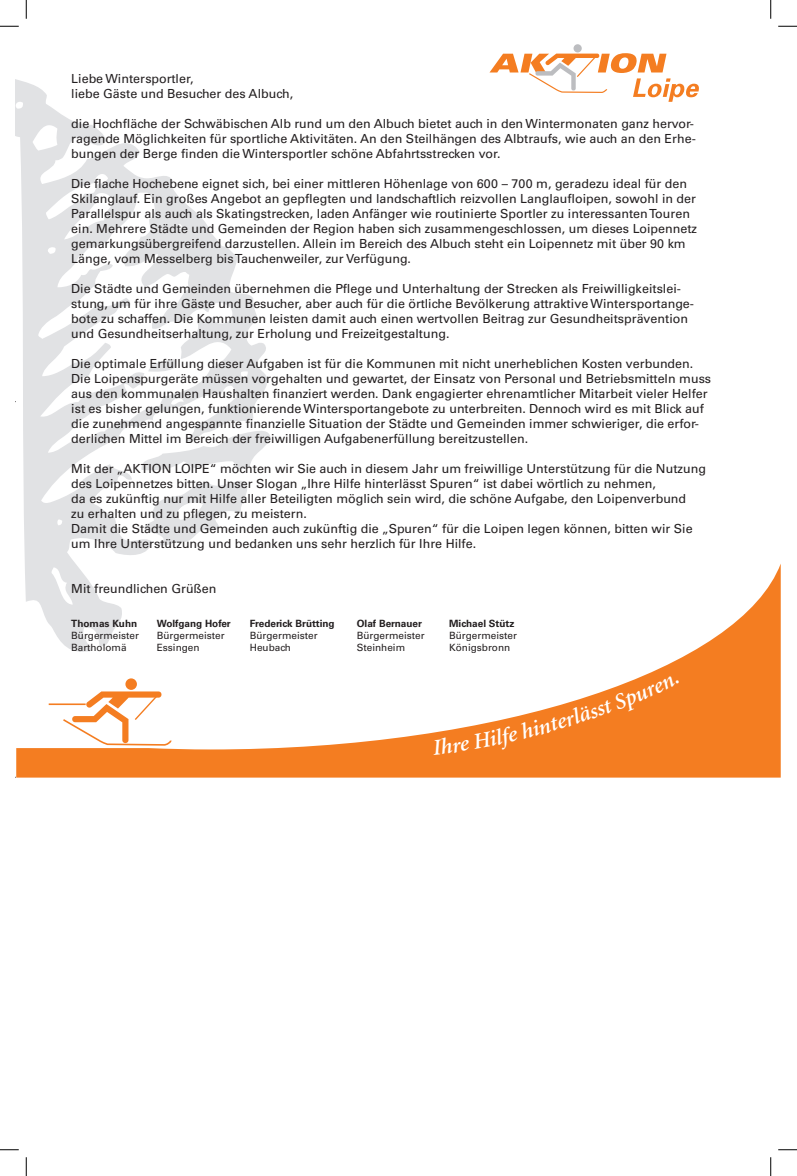
<style>
.page{position:relative;width:797px;height:1176px;background:#fff}
.page>*{position:absolute;margin:0;border:0;box-sizing:border-box;transform-origin:0 0}
.t1{font:12.5px/15px "Univers";color:#231f20}
.t2{font:10px/12px "Univers";color:#231f20}
.t3{font:700 10px "Univers";color:#231f20}
</style>
<div class="page">
<svg style="left:16px;top:79px;width:255px;height:484px"></svg>
<svg style="left:16px;top:563px;width:764px;height:214px"></svg>
<div style="left:573px;top:44px;width:8px;height:8px;background:#bcbdc0;border-radius:50%"></div>
<svg style="left:489px;top:53px;width:210px;height:49px"></svg>
<div style="left:125px;top:678px;width:12px;height:12px;background:#f47d21;border-radius:50%"></div>
<svg style="left:47px;top:691px;width:125px;height:56px"></svg>
<svg style="left:0;top:25px;width:19px;height:2px"></svg>
<svg style="left:778px;top:25px;width:19px;height:2px"></svg>
<svg style="left:0;top:1149px;width:19px;height:1px"></svg>
<svg style="left:778px;top:1149px;width:19px;height:1px"></svg>
<svg style="left:25px;top:0;width:2px;height:19px"></svg>
<svg style="left:25px;top:1157px;width:2px;height:19px"></svg>
<svg style="left:770px;top:0;width:1px;height:19px"></svg>
<svg style="left:770px;top:1157px;width:1px;height:19px"></svg>
<svg style="left:432px;top:676px;width:247px;height:79px"></svg>
<p class="t1" style="left:71px;top:71px;width:223px">Liebe Wintersportler,<br>liebe Gäste und Besucher des Albuch,</p>
<p class="t1" style="left:71px;top:116px;width:626px">die Hochfläche der Schwäbischen Alb rund um den Albuch bietet auch in den Wintermonaten ganz hervor&shy;ragende Möglichkeiten für sportliche Aktivitäten. An den Steilhängen des Albtraufs, wie auch an den Erhe&shy;bungen der Berge finden die Wintersportler schöne Abfahrtsstrecken vor.</p>
<p class="t1" style="left:71px;top:176px;width:627px">Die flache Hochebene eignet sich, bei einer mittleren Höhenlage von 600 – 700 m, geradezu ideal für den Skilanglauf. Ein großes Angebot an gepflegten und landschaftlich reizvollen Langlaufloipen, sowohl in der Parallelspur als auch als Skatingstrecken, laden Anfänger wie routinierte Sportler zu interessanten Touren ein. Mehrere Städte und Gemeinden der Region haben sich zusammengeschlossen, um dieses Loipennetz gemarkungsübergreifend darzustellen. Allein im Bereich des Albuch steht ein Loipennetz mit über 90 km Länge, vom Messelberg bis Tauchenweiler, zur Verfügung.</p>
<p class="t1" style="left:71px;top:281px;width:624px">Die Städte und Gemeinden übernehmen die Pflege und Unterhaltung der Strecken als Freiwilligkeitslei&shy;stung, um für ihre Gäste und Besucher, aber auch für die örtliche Bevölkerung attraktive Wintersportange&shy;bote zu schaffen. Die Kommunen leisten damit auch einen wertvollen Beitrag zur Gesundheitsprävention und Gesundheitserhaltung, zur Erholung und Freizeitgestaltung.</p>
<p class="t1" style="left:71px;top:356px;width:641px">Die optimale Erfüllung dieser Aufgaben ist für die Kommunen mit nicht unerheblichen Kosten verbunden.<br>Die Loipenspurgeräte müssen vorgehalten und gewartet, der Einsatz von Personal und Betriebsmitteln muss aus den kommunalen Haushalten finanziert werden. Dank engagierter ehrenamtlicher Mitarbeit vieler Helfer ist es bisher gelungen, funktionierende Wintersportangebote zu unterbreiten. Dennoch wird es mit Blick auf die zunehmend angespannte finanzielle Situation der Städte und Gemeinden immer schwieriger, die erfor&shy;derlichen Mittel im Bereich der freiwilligen Aufgabenerfüllung bereitzustellen.</p>
<p class="t1" style="left:71px;top:461px;width:636px">Mit der „AKTION LOIPE“ möchten wir Sie auch in diesem Jahr um freiwillige Unterstützung für die Nutzung des Loipennetzes bitten. Unser Slogan „Ihre Hilfe hinterlässt Spuren“ ist dabei wörtlich zu nehmen,<br>da es zukünftig nur mit Hilfe aller Beteiligten möglich sein wird, die schöne Aufgabe, den Loipenverbund<br>zu erhalten und zu pflegen, zu meistern.<br>Damit die Städte und Gemeinden auch zukünftig die „Spuren“ für die Loipen legen können, bitten wir Sie um Ihre Unterstützung und bedanken uns sehr herzlich für Ihre Hilfe.</p>
<p class="t1" style="left:71px;top:581px;width:147px">Mit freundlichen Grüßen</p>
<p class="t3" style="left:71px;top:618px;width:67px">Thomas Kuhn</p>
<p class="t2" style="left:71px;top:630px;width:69px">Bürgermeister<br>Bartholomä</p>
<p class="t3" style="left:449px;top:618px;width:67px">Michael Stütz</p>
<p class="t2" style="left:449px;top:630px;width:69px">Bürgermeister<br>Königsbronn</p>
<p class="t3" style="left:357px;top:618px;width:67px">Olaf Bernauer</p>
<p class="t2" style="left:357px;top:630px;width:69px">Bürgermeister<br>Steinheim</p>
<p class="t3" style="left:157px;top:618px;width:76px">Wolfgang Hofer</p>
<p class="t2" style="left:157px;top:630px;width:69px">Bürgermeister<br>Essingen</p>
<p class="t3" style="left:250px;top:618px;width:86px">Frederick Brütting</p>
<p class="t2" style="left:250px;top:630px;width:69px">Bürgermeister<br>Heubach</p>
</div>
